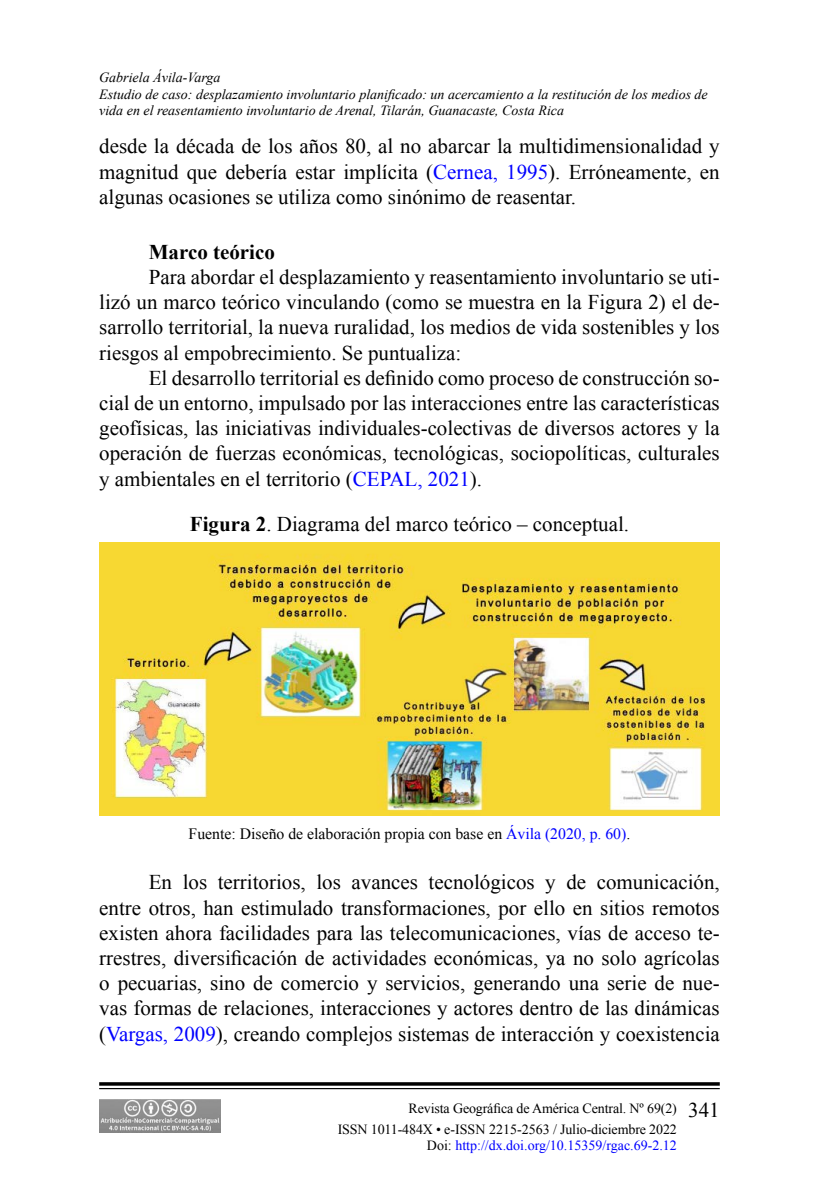
<style>
.page{position:relative;width:819px;height:1197px;background:#fff}
.page>*{position:absolute;margin:0;border:0;box-sizing:border-box;transform-origin:0 0}
.t1{font:21px/25.2px "Times New Roman";color:#000;text-align:justify}
.t2{font:700 21px "Times New Roman";color:#000}
.t3{font:15.75px "Times New Roman";color:#000}
.t4{font:italic 14px/16.8px "Times New Roman";color:#000}
.t5{font:14px/21px "Times New Roman";letter-spacing:-.01em;color:#000}
.t6{font:14px "Times New Roman";color:#00f}
.s1{color:#00f}
.s2{font-weight:700}
.s3{font-size:21px}
.s4{color:#000}
</style>
<div class="page">
<svg style="left:99px;top:1082px;width:621px;height:4px;background:#1f1f1f"></svg>
<hr style="left:99px;top:1088px;width:621px;height:1px;background:#000">
<img style="left:99px;top:1099px;width:121px;height:34px">
<img style="left:99px;top:543px;width:621px;height:272px">
<p class="t4" style="left:99px;top:68px;width:610px">Gabriela Ávila-Varga<br>Estudio de caso: desplazamiento involuntario planificado: un acercamiento a la restitución de los medios de vida en el reasentamiento involuntario de Arenal, Tilarán, Guanacaste, Costa Rica</p>
<p class="t1" style="left:99px;top:134px;width:622px">desde la década de los años 80, al no abarcar la multidimensionalidad y magnitud que debería estar implícita (<span class="s1">Cernea, 1995</span>). Erróneamente, en algunas ocasiones se utiliza como sinónimo de reasentar.</p>
<p class="t2" style="left:149px;top:237px;width:128px">Marco teórico</p>
<p class="t1" style="left:99px;top:264px;width:622px;text-indent:50px">Para abordar el desplazamiento y reasentamiento involuntario se uti&shy;lizó un marco teórico vinculando (como se muestra en la Figura 2) el de&shy;sarrollo territorial, la nueva ruralidad, los medios de vida sostenibles y los riesgos al empobrecimiento. Se puntualiza:</p>
<p class="t1" style="left:99px;top:365px;width:622px;text-indent:50px">El desarrollo territorial es definido como proceso de construcción so&shy;cial de un entorno, impulsado por las interacciones entre las características geofísicas, las iniciativas individuales-colectivas de diversos actores y la operación de fuerzas económicas, tecnológicas, sociopolíticas, culturales y ambientales en el territorio (<span class="s1">CEPAL, 2021</span>).</p>
<p class="t1" style="left:190px;top:511px;width:441px"><span class="s2">Figura 2</span>. Diagrama del marco teórico – conceptual.</p>
<p class="t3" style="left:189px;top:823px;width:443px">Fuente: Diseño de elaboración propia con base en <span class="s1">Ávila (2020, p. 60)</span>.</p>
<p class="t1" style="left:99px;top:869px;width:622px;text-indent:50px">En los territorios, los avances tecnológicos y de comunicación, entre otros, han estimulado transformaciones, por ello en sitios remotos existen ahora facilidades para las telecomunicaciones, vías de acceso te&shy;rrestres, diversificación de actividades económicas, ya no solo agrícolas o pecuarias, sino de comercio y servicios, generando una serie de nue&shy;vas formas de relaciones, interacciones y actores dentro de las dinámicas (<span class="s1">Vargas, 2009</span>), creando complejos sistemas de interacción y coexistencia</p>
<p class="t5" style="left:338px;top:1097px;width:384px;text-indent:71px">Revista Geográfica de América Central. Nº 69(2) <span class="s3">341<br></span>ISSN 1011-484X • e-ISSN 2215-2563 / Julio-diciembre 2022</p>
<p class="t6" style="left:427px;top:1136px;width:251px"><span class="s4">Doi:</span> http://dx.doi.org/10.15359/rgac.69-2.12</p>
</div>
